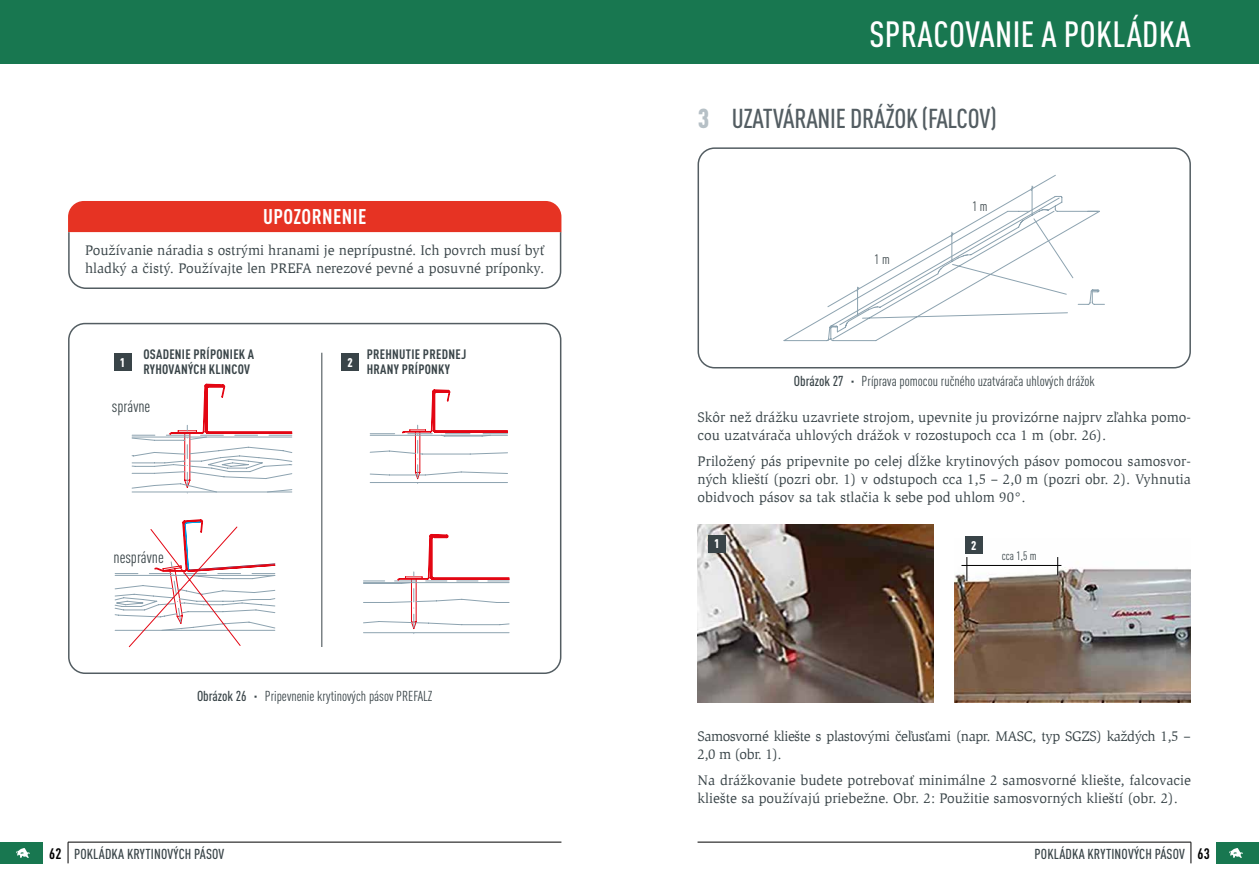
<style>
.page{position:relative;width:1259px;height:893px;background:#fff}
.page>*{position:absolute;margin:0;border:0;box-sizing:border-box;transform-origin:0 0}
.t1{font:500 condensed 36px "DIN Pro";letter-spacing:.01em;color:#fff}
.t2{font:500 condensed 27px "DIN Pro";letter-spacing:-.01em;color:#535d62}
.t3{font:700 condensed 21px "DIN Pro";letter-spacing:.02em;color:#fff}
.t4{font:condensed 16.5px "DIN Pro";color:#394448}
.t5{font:14.25px/18px "Slimbach Pro";color:#394448}
.t6{font:condensed 14.25px "DIN Pro";color:#394448}
.t7{font:14.25px/18px "Slimbach Pro";letter-spacing:-.03em;color:#394448}
.t8{font:500 condensed 14.25px "DIN Pro";letter-spacing:.01em;color:#394448}
.t9{font:700 condensed 13.5px/15px "DIN Pro";letter-spacing:.02em;color:#394448}
.t10{font:condensed 13.5px "DIN Pro";color:#394448}
.t11{font:900 condensed 12.45px "DIN Pro";color:#fff}
.t12{font:condensed 12px "DIN Pro";color:#394448}
.s1{font-weight:500}
.s2{font-weight:900;color:#b6c0c6}
.s3{font-weight:700;font-size:15px;color:#000}
</style>
<div class="page">
<div style="left:0;top:0;width:1259px;height:64px;background:#187750"></div>
<div style="left:1216px;top:842px;width:43px;height:21px;background:#187750"></div>
<hr style="left:697px;top:842px;width:494px;height:1px;background:#000">
<svg style="left:1190px;top:842px;width:1px;height:21px"></svg>
<svg style="left:1229px;top:848px;width:13px;height:10px"></svg>
<div style="left:0;top:842px;width:43px;height:21px;background:#187750"></div>
<hr style="left:68px;top:842px;width:493px;height:1px;background:#000">
<svg style="left:68px;top:842px;width:1px;height:21px"></svg>
<svg style="left:16px;top:848px;width:14px;height:10px"></svg>
<svg style="left:783px;top:175px;width:322px;height:167px"></svg>
<svg style="left:856px;top:185px;width:244px;height:107px"></svg>
<div style="left:697px;top:147px;width:494px;height:221px;border:2px solid #535d62;border-radius:16px"></div>
<img style="left:697px;top:524px;width:237px;height:179px">
<img style="left:954px;top:538px;width:237px;height:165px">
<div style="left:965px;top:537px;width:17px;height:17px;background:#394448"></div>
<div style="left:708px;top:535px;width:17px;height:17px;background:#394448"></div>
<svg style="left:966px;top:557px;width:1px;height:24px"></svg>
<svg style="left:1057px;top:557px;width:1px;height:18px"></svg>
<hr style="left:961px;top:565px;width:100px;height:1px;background:#000">
<svg style="left:68px;top:201px;width:494px;height:88px"></svg>
<svg style="left:131px;top:384px;width:162px;height:109px"></svg>
<svg style="left:114px;top:519px;width:162px;height:128px"></svg>
<svg style="left:369px;top:389px;width:139px;height:94px"></svg>
<svg style="left:363px;top:534px;width:147px;height:100px"></svg>
<svg style="left:321px;top:352px;width:2px;height:295px"></svg>
<hr style="left:321px;top:353px;width:1px;height:294px;background:#394448">
<div style="left:114px;top:354px;width:17px;height:17px;background:#394448"></div>
<div style="left:342px;top:354px;width:17px;height:17px;background:#394448"></div>
<div style="left:68px;top:323px;width:493px;height:351px;border:2px solid #535d62;border-radius:16px"></div>
<h1 class="t1" style="left:869px;top:7px;width:323px">SPRACOVANIE A POKLÁDKA</h1>
<h3 class="t3" style="left:263px;top:201px;width:105px">UPOZORNENIE</h3>
<p class="t5" style="left:85px;top:241px;width:461px">Používanie náradia s ostrými hranami je neprípustné. Ich povrch musí byť hladký a čistý. Používajte len PREFA nerezové pevné a posuvné príponky.</p>
<p class="t9" style="left:143px;top:346px;width:112px">OSADENIE PRÍPONIEK A<br>RYHOVANÝCH KLINCOV</p>
<p class="t11" style="left:120px;top:353px;width:7px">1</p>
<p class="t11" style="left:347px;top:353px;width:7px">2</p>
<p class="t4" style="left:112px;top:394px;width:40px">správne</p>
<p class="t9" style="left:367px;top:346px;width:101px">PREHNUTIE PREDNEJ<br>HRANY PRÍPONKY</p>
<p class="t4" style="left:113px;top:545px;width:52px">nesprávne</p>
<p class="t6" style="left:197px;top:685px;width:237px"><span class="s1">OBRÁZOK 26 ·</span> Pripevnenie krytinových pásov PREFALZ</p>
<h2 class="t2" style="left:697px;top:98px;width:300px"><span class="s2">3</span> UZATVÁRANIE DRÁŽOK (FALCOV)</h2>
<p class="t10" style="left:874px;top:249px;width:17px">1 m</p>
<p class="t10" style="left:972px;top:197px;width:17px">1 m</p>
<p class="t6" style="left:794px;top:371px;width:302px"><span class="s1">OBRÁZOK 27 ·</span> Príprava pomocou ručného uzatvárača uhlových drážok</p>
<p class="t5" style="left:697px;top:408px;width:495px">Skôr než drážku uzavriete strojom, upevnite ju provizórne najprv zľahka pomo&shy;cou uzatvárača uhlových drážok v rozostupoch cca 1 m (obr. 26).</p>
<p class="t5" style="left:697px;top:452px;width:495px;text-align:justify">Priložený pás pripevnite po celej dĺžke krytinových pásov pomocou samosvor&shy;ných klieští (pozri obr. 1) v odstupoch cca 1,5 – 2,0 m (pozri obr. 2). Vyhnutia obidvoch pásov sa tak stlačia k sebe pod uhlom 90°.</p>
<p class="t11" style="left:714px;top:534px;width:7px">1</p>
<p class="t11" style="left:971px;top:536px;width:7px">2</p>
<p class="t12" style="left:1001px;top:548px;width:36px">cca 1,5 m</p>
<p class="t7" style="left:697px;top:727px;width:495px">Samosvorné kliešte s plastovými čeľusťami (napr. MASC, typ SGZS) každých 1,5 –<br>2,0 m (obr. 1).</p>
<p class="t5" style="left:697px;top:771px;width:495px">Na drážkovanie budete potrebovať minimálne 2 samosvorné kliešte, falcovacie kliešte sa používajú priebežne. Obr. 2: Použitie samosvorných klieští (obr. 2).</p>
<p class="t8" style="left:49px;top:843px;width:177px"><span class="s3">62</span> POKLÁDKA KRYTIN OVÝCH PÁSOV</p>
<p class="t8" style="left:1034px;top:843px;width:177px">POKLÁDKA KRYTIN OVÝCH PÁSOV <span class="s3">63</span></p>
</div>
